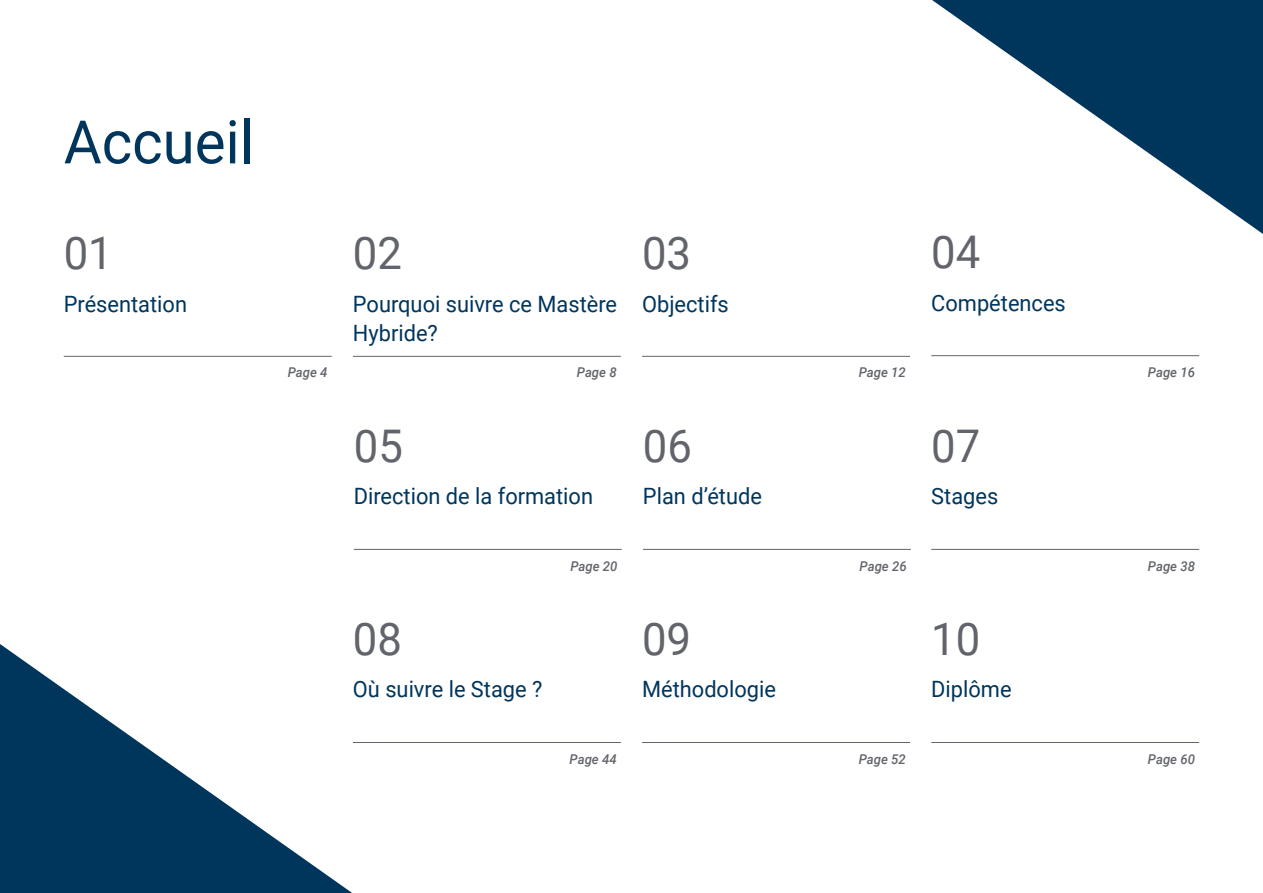
<style>
.page{position:relative;width:1263px;height:893px;background:#fff}
.page>*{position:absolute;margin:0;border:0;box-sizing:border-box;transform-origin:0 0}
.t1{font:60px "Roboto";color:#00355c}
.t2{font:45px "Roboto";color:#61646a}
.t3{font:22.5px/28.5px "Roboto";color:#00355c}
.t4{font:italic 500 13.5px "Roboto";color:#61646a}
</style>
<div class="page">
<svg style="left:0;top:644px;width:352px;height:249px"></svg>
<svg style="left:932px;top:0;width:331px;height:234px"></svg>
<hr style="left:353px;top:356px;width:268px;height:1px;background:#61646a">
<hr style="left:642px;top:356px;width:268px;height:1px;background:#61646a">
<hr style="left:931px;top:355px;width:268px;height:1px;background:#61646a">
<hr style="left:64px;top:356px;width:268px;height:1px;background:#61646a">
<hr style="left:354px;top:549px;width:268px;height:1px;background:#61646a">
<hr style="left:643px;top:549px;width:268px;height:1px;background:#61646a">
<hr style="left:931px;top:549px;width:268px;height:1px;background:#61646a">
<hr style="left:642px;top:742px;width:268px;height:1px;background:#61646a">
<hr style="left:931px;top:742px;width:268px;height:1px;background:#61646a">
<hr style="left:353px;top:742px;width:268px;height:1px;background:#61646a">
<h1 class="t1" style="left:64px;top:100px;width:191px">Accueil</h1>
<h2 class="t2" style="left:64px;top:221px;width:51px">01</h2>
<p class="t3" style="left:64px;top:289px;width:125px">Présentation</p>
<p class="t4" style="left:288px;top:363px;width:41px">Page 4</p>
<h2 class="t2" style="left:353px;top:221px;width:51px">02</h2>
<h2 class="t2" style="left:642px;top:221px;width:51px">03</h2>
<h2 class="t2" style="left:931px;top:221px;width:51px">04</h2>
<p class="t3" style="left:353px;top:289px;width:266px">Pourquoi suivre ce Mastère<br>Hybride?</p>
<p class="t3" style="left:642px;top:289px;width:88px">Objectifs</p>
<p class="t3" style="left:931px;top:288px;width:136px">Compétences</p>
<p class="t4" style="left:577px;top:363px;width:41px">Page 8</p>
<p class="t4" style="left:859px;top:363px;width:48px">Page 12</p>
<p class="t4" style="left:1148px;top:363px;width:48px">Page 16</p>
<h2 class="t2" style="left:354px;top:414px;width:51px">05</h2>
<h2 class="t2" style="left:643px;top:414px;width:51px">06</h2>
<p class="t3" style="left:354px;top:481px;width:241px">Direction de la formation</p>
<p class="t3" style="left:643px;top:481px;width:121px">Plan d’étude</p>
<p class="t4" style="left:570px;top:556px;width:48px">Page 20</p>
<p class="t4" style="left:860px;top:556px;width:48px">Page 26</p>
<h2 class="t2" style="left:931px;top:414px;width:51px">07</h2>
<p class="t3" style="left:931px;top:481px;width:69px">Stages</p>
<h2 class="t2" style="left:353px;top:607px;width:51px">08</h2>
<p class="t3" style="left:353px;top:674px;width:191px">Où suivre le Stage ?</p>
<h2 class="t2" style="left:642px;top:607px;width:51px">09</h2>
<h2 class="t2" style="left:931px;top:607px;width:51px">10</h2>
<p class="t3" style="left:642px;top:674px;width:135px">Méthodologie</p>
<p class="t3" style="left:931px;top:674px;width:82px">Diplôme</p>
<p class="t4" style="left:1148px;top:556px;width:48px">Page 38</p>
<p class="t4" style="left:570px;top:749px;width:48px">Page 44</p>
<p class="t4" style="left:859px;top:749px;width:48px">Page 52</p>
<p class="t4" style="left:1148px;top:749px;width:48px">Page 60</p>
</div>
